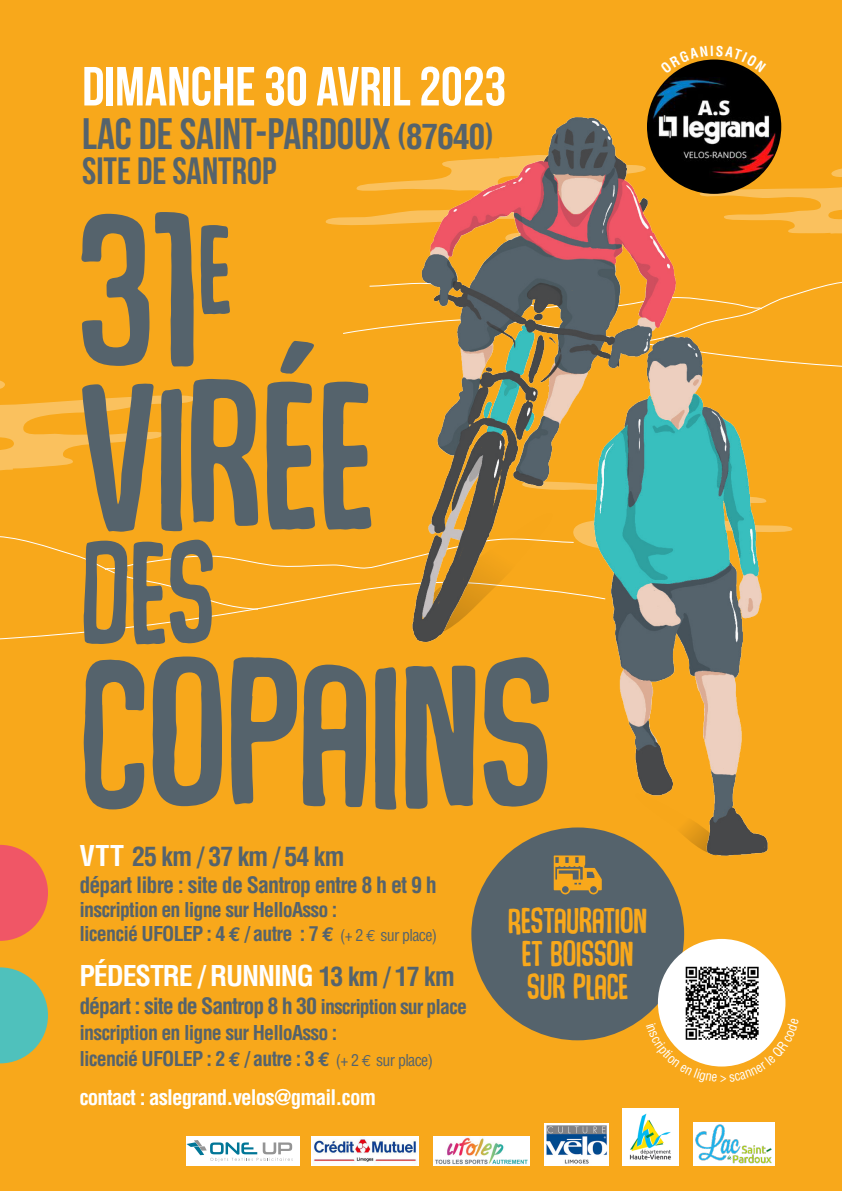
<style>
.page{position:relative;width:842px;height:1191px;background:#f8a81b}
.page>*{position:absolute;margin:0;border:0;box-sizing:border-box;transform-origin:0 0}
.t1{font:55px "Bebas Neue";color:#fff}
.t2{font:44px "Bebas Neue";color:#55636c}
.t3{font:38px "Bebas Neue";color:#55636c}
.t4{font:700 condensed 28px "Helvetica";letter-spacing:-.04em;color:#fff}
.t5{font:700 condensed 26px "Helvetica";letter-spacing:-.04em;color:#55636c}
.t6{font:24.4px/33.2px "Hogfish DEMO";color:#f8a81b;text-align:center}
.t7{font:700 condensed 22px "Helvetica";letter-spacing:-.04em;color:#55636c}
.t8{font:700 condensed 21px "Helvetica";letter-spacing:-.04em;color:#fff}
.t9{font:700 condensed 20px/24px "Helvetica";letter-spacing:-.04em;color:#55636c}
.s1{font-family:"Helvetica";font-weight:700;font-stretch:condensed;font-size:28px}
.s2{font-family:"Helvetica";font-weight:700;font-stretch:condensed;font-size:34px}
.s3{font-size:28px;color:#fff}
.s4{font-family:"Euro Mono";font-stretch:normal}
.s5{font-weight:400;font-size:16px}
.s6{font-family:"Euro Mono";font-weight:400;font-stretch:normal;font-size:16px}
.s7{font-size:26px;color:#55636c}
.s8{font-size:20px}
</style>
<div class="page">
<svg style="left:325px;top:183px;width:50px;height:42px"></svg>
<svg style="left:702px;top:161px;width:140px;height:73px"></svg>
<svg style="left:343px;top:281px;width:499px;height:86px"></svg>
<div style="left:471px;top:827px;width:213px;height:213px;background:#55636c;border-radius:50%"></div>
<svg style="left:554px;top:855px;width:48px;height:39px"></svg>
<svg style="left:81px;top:212px;width:149px;height:129px"></svg>
<div style="left:658px;top:939px;width:127px;height:127px;background:#fff;border-radius:50%"></div>
<svg style="left:0;top:967px;width:48px;height:96px"></svg>
<svg style="left:0;top:845px;width:48px;height:96px"></svg>
<svg style="left:84px;top:656px;width:465px;height:154px;fill:#55636c"></svg>
<svg style="left:83px;top:341px;width:288px;height:33px"></svg>
<img style="left:433px;top:1136px;width:97px;height:29px">
<img style="left:544px;top:1123px;width:64px;height:42px">
<img style="left:312px;top:1136px;width:107px;height:29px">
<div style="left:186px;top:1136px;width:113px;height:29px;background:#fff"></div>
<svg style="left:187px;top:1140px;width:106px;height:21px"></svg>
<img style="left:685px;top:966px;width:74px;height:52px">
<img style="left:647px;top:60px;width:134px;height:134px;border-radius:67px">
<div style="left:693px;top:1122px;width:81px;height:43px;background:#fff"></div>
<img style="left:696px;top:1124px;width:75px;height:39px">
<img style="left:623px;top:1108px;width:55px;height:57px">
<img style="left:566px;top:317px;width:226px;height:543px">
<svg style="left:0;top:376px;width:793px;height:268px"></svg>
<img style="left:375px;top:91px;width:327px;height:587px">
<svg style="left:659px;top:1018px;width:125px;height:49px"></svg>
<svg style="left:672px;top:59px;width:84px;height:15px"></svg>
<p class="t1" style="left:82px;top:56px;width:426px">DIMANCHE 30 AVRIL 2023</p>
<p class="t2" style="left:82px;top:110px;width:413px">LAC DE SAINT-PARDOUX <span class="s1">(</span><span class="s2">87640</span><span class="s1">)</span></p>
<p class="t3" style="left:82px;top:150px;width:196px">SITE DE SANTROP</p>
<p class="t5" style="left:79px;top:840px;width:267px"><span class="s3">VTT</span> 25 km / 37 km / 54 km</p>
<p class="t7" style="left:79px;top:872px;width:359px">départ libre : site de Santrop entre 8 h et 9 h</p>
<p class="t9" style="left:79px;top:898px;width:359px">inscription en ligne sur HelloAsso :<br>licencié UFOLEP : 4 <span class="s4">€</span> / autre : 7 <span class="s4">€</span> <span class="s5">(+ 2</span> <span class="s6">€</span> <span class="s5">sur place)</span></p>
<p class="t4" style="left:79px;top:959px;width:377px">PÉDESTRE / RUNNING <span class="s7">13 km / 17 km</span></p>
<p class="t7" style="left:79px;top:992px;width:389px">départ : site de Santrop 8 h 30 <span class="s8">inscription sur place</span></p>
<p class="t9" style="left:79px;top:1019px;width:355px;line-height:26px">inscription en ligne sur HelloAsso :<br>licencié UFOLEP : 2 <span class="s4">€</span> / autre : 3 <span class="s4">€</span> <span class="s5">(+ 2</span> <span class="s6">€</span> <span class="s5">sur place)</span></p>
<p class="t8" style="left:79px;top:1084px;width:298px">contact : aslegrand.velos@gmail.com</p>
<p class="t6" style="left:508px;top:907px;width:141px">RESTAURATION<br>ET BOISSON<br>SUR PLACE</p>
</div>
